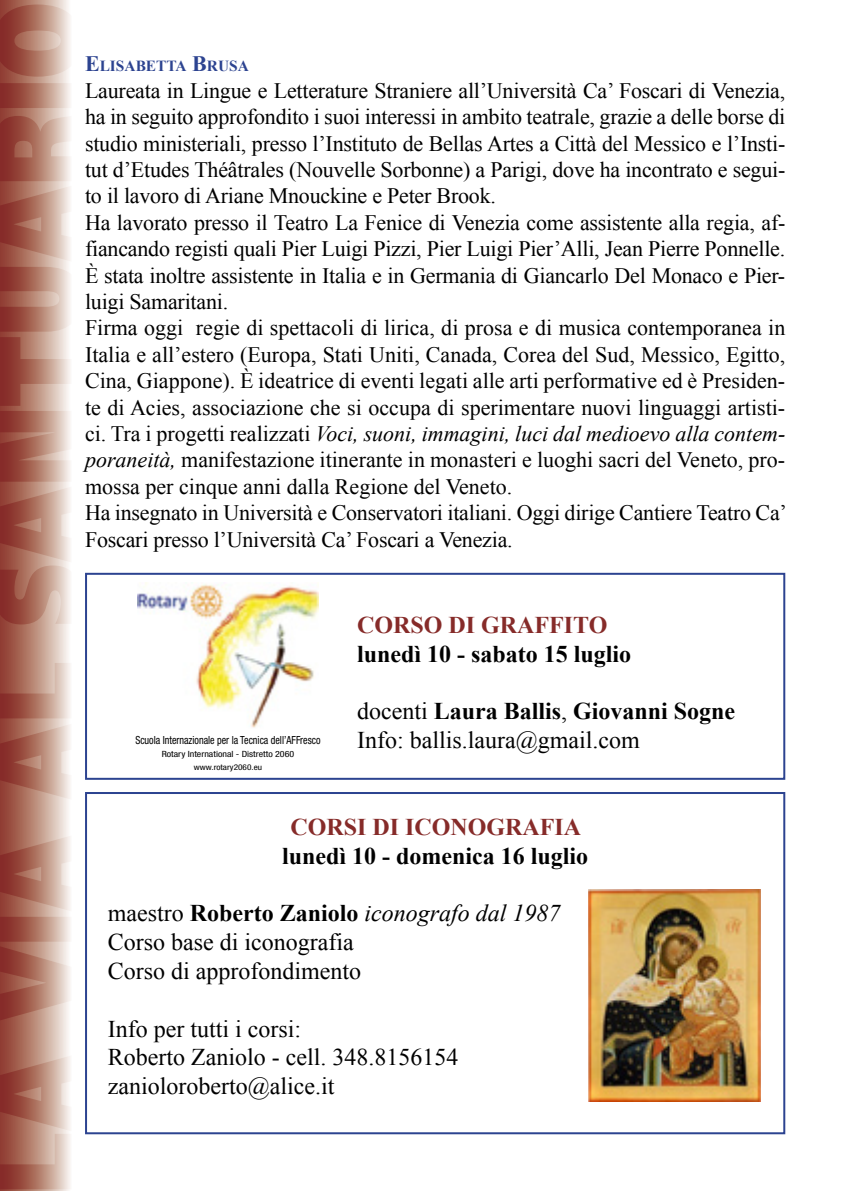
<style>
.page{position:relative;width:842px;height:1191px;background:#fff}
.page>*{position:absolute;margin:0;border:0;box-sizing:border-box;transform-origin:0 0}
.t1{font:24px/28.8px "Times New Roman";color:#000}
.t2{font:700 24px "Times New Roman";color:#000}
.t3{font:700 24px "Times New Roman";color:#862b29}
.t4{font:22px/26.4px "Times New Roman";letter-spacing:-.01em;color:#000}
.t5{font:700 15.4px "Times New Roman";color:#2c4390}
.t6{font:condensed 11.2px "Helvetica Neue";color:#000;scale:.9 1}
.t7{font:condensed 8.6px "Helvetica Neue";color:#000;scale:1.16 1}
.t8{font:condensed 7.8px "Helvetica Neue";color:#000;scale:1.17 1}
.s1{font-size:22px}
.s2{font-style:italic}
.s3{font-weight:700}
</style>
<div class="page">
<svg style="left:0;top:5px;width:70px;height:1184px;background:#b0776a"></svg>
<div style="left:85px;top:573px;width:700px;height:207px;border:2px solid #2c4390"></div>
<div style="left:85px;top:792px;width:700px;height:342px;border:2px solid #2c4390"></div>
<img style="left:588px;top:889px;width:173px;height:212px">
<img style="left:137px;top:582px;width:182px;height:146px">
<p class="t5" style="left:85px;top:55px;width:165px"><span class="s1">E</span>LISABETTA <span class="s1">B</span>RUSA</p>
<p class="t4" style="left:85px;top:77px;width:703px">Laureata in Lingue e Letterature Straniere all’Università Ca’ Foscari di Venezia, ha in seguito approfondito i suoi interessi in ambito teatrale, grazie a delle borse di studio ministeriali, presso l’Instituto de Bellas Artes a Città del Messico e l’Insti&shy;tut d’Etudes Théâtrales (Nouvelle Sorbonne) a Parigi, dove ha incontrato e segui&shy;to il lavoro di Ariane Mnouckine e Peter Brook.<br>Ha lavorato presso il Teatro La Fenice di Venezia come assistente alla regia, af&shy;fiancando registi quali Pier Luigi Pizzi, Pier Luigi Pier’Alli, Jean Pierre Ponnelle.<br>È stata inoltre assistente in Italia e in Germania di Giancarlo Del Monaco e Pier&shy;luigi Samaritani.<br>Firma oggi regie di spettacoli di lirica, di prosa e di musica contemporanea in Italia e all’estero (Europa, Stati Uniti, Canada, Corea del Sud, Messico, Egitto, Cina, Giappone). È ideatrice di eventi legati alle arti performative ed è Presiden&shy;te di Acies, associazione che si occupa di sperimentare nuovi linguaggi artisti&shy;ci. Tra i progetti realizzati <span class="s2">Voci, suoni, immagini, luci dal medioevo alla contem&shy;poraneità,</span> manifestazione itinerante in monasteri e luoghi sacri del Veneto, pro&shy;mossa per cinque anni dalla Regione del Veneto.<br>Ha insegnato in Università e Conservatori italiani. Oggi dirige Cantiere Teatro Ca’ Foscari presso l’Università Ca’ Foscari a Venezia.</p>
<p class="t6" style="left:135px;top:733px;width:207px">Scuola Internazionale per la Tecnica dell’AFFresco</p>
<p class="t7" style="left:162px;top:749px;width:116px">Rotary International - Distretto 2060</p>
<p class="t8" style="left:194px;top:763px;width:60px">www.rotary2060.eu</p>
<p class="t3" style="left:357px;top:608px;width:252px">CORSO DI GRAFFITO</p>
<p class="t2" style="left:357px;top:637px;width:276px">lunedì 10 - sabato 15 luglio</p>
<p class="t1" style="left:357px;top:696px;width:380px">docenti <span class="s3">Laura Ballis</span>, <span class="s3">Giovanni Sogne<br></span>Info: ballis.laura@gmail.com</p>
<p class="t3" style="left:290px;top:810px;width:292px">CORSI DI ICONOGRAFIA</p>
<p class="t2" style="left:282px;top:839px;width:308px">lunedì 10 - domenica 16 luglio</p>
<p class="t1" style="left:108px;top:898px;width:454px">maestro <span class="s3">Roberto Zaniolo</span> <span class="s2">iconografo dal 1987<br></span>Corso base di iconografia<br>Corso di approfondimento</p>
<p class="t1" style="left:108px;top:1013px;width:352px">Info per tutti i corsi:<br>Roberto Zaniolo - cell. 348.8156154 zanioloroberto@alice.it</p>
</div>
